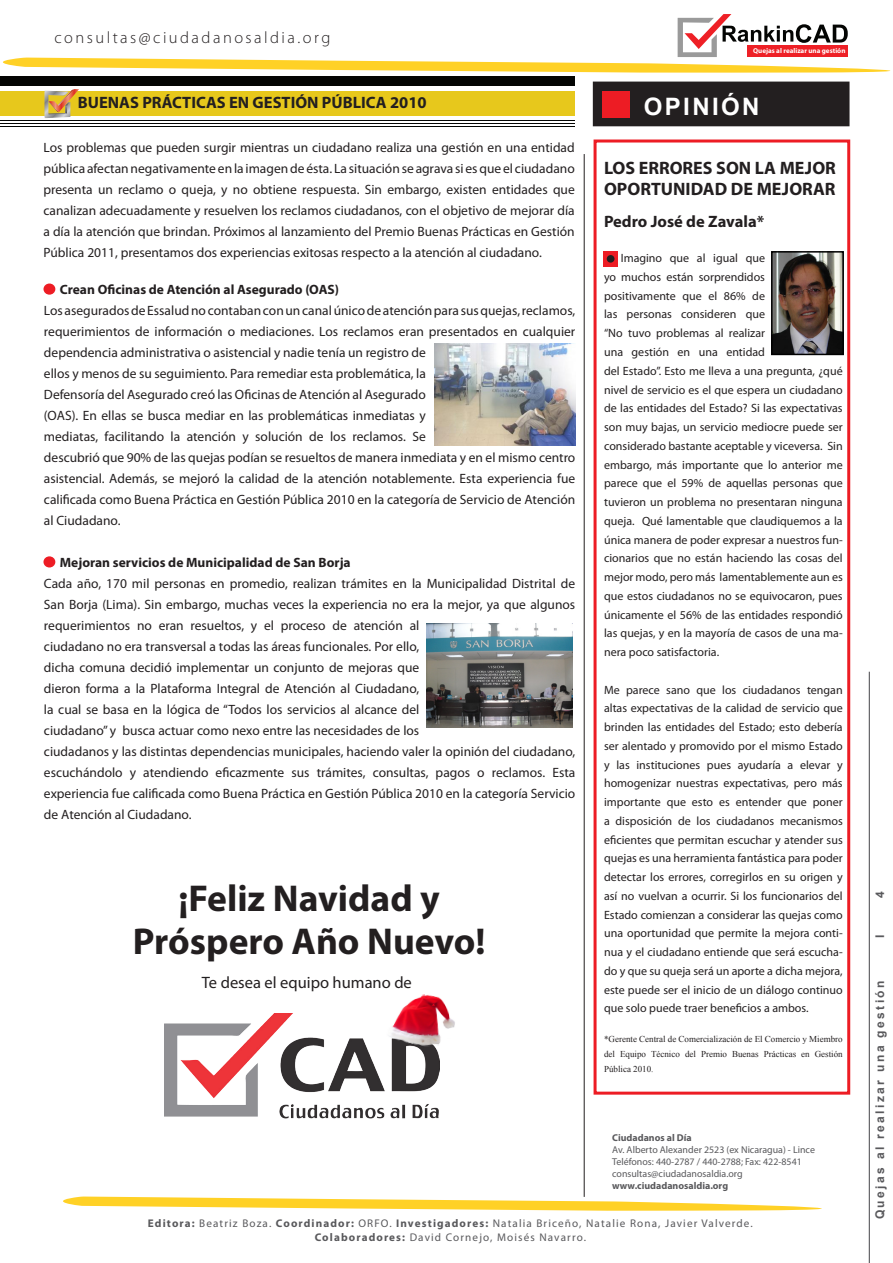
<style>
.page{position:relative;width:893px;height:1263px;background:#fff}
.page>*{position:absolute;margin:0;border:0;box-sizing:border-box;transform-origin:0 0}
.Cuerpo_de_texto{font:700 37.5px/43.2px "Myriad Pro";color:#231f20;text-align:center}
.t1{font:700 24px "Arial";letter-spacing:.1em;color:#fff}
.Opinión{font:700 18px/21.6px "Myriad Pro";color:#231f20}
.Cuerpo_de_texto-2{font:700 16.5px "Myriad Pro";color:#231f20}
.t2{font:300 16.5px "Myriad Pro";letter-spacing:.15em;color:#231f20}
.Opinión_bullets{font:16.5px "Myriad Pro";color:#231f20}
.Opinión-2{font:700 16.5px "Myriad Pro";color:#231f20}
.Cuerpo_de_texto-3{font:13.5px/21px "Myriad Pro";color:#231f20}
.Cuerpo_de_texto-4{font:700 13.5px "Myriad Pro";color:#231f20}
.Opinión-3{font:12px/18.8px "Myriad Pro";color:#231f20}
.t3{font:700 12px "Arial";letter-spacing:.2em;color:#59595c}
.t4{font:11.1px "Myriad Pro";letter-spacing:.1em;color:#59595c}
.t5{font:9.9px "Myriad Pro";color:#59595c}
.t6{font:700 9.9px "Myriad Pro";color:#59595c}
.Opinión-4{font:9px/15px "Times New Roman";color:#231f20;text-align:justify}
.t7{font:700 7.05px "Myriad Pro";color:#fff}
.s1{font-weight:700}
</style>
<div class="page">
<hr style="left:869px;top:672px;width:1px;height:591px;background:#59595c">
<svg style="left:3px;top:14px;width:888px;height:59px"></svg>
<div style="left:747px;top:45px;width:101px;height:12px;background:#ee2026"></div>
<svg style="left:63px;top:1196px;width:759px;height:15px"></svg>
<div style="left:44px;top:557px;width:11px;height:10px;background:#ed1c24;border-radius:50%"></div>
<div style="left:43px;top:556px;width:12px;height:11px;border:2px solid #ed1c24;border-radius:50%"></div>
<hr style="left:584px;top:154px;width:1px;height:1043px;background:#231f20">
<div style="left:1px;top:77px;width:574px;height:9px;background:#040503"></div>
<hr style="left:1px;top:121px;width:573px;height:1px;background:#040503">
<hr style="left:1px;top:124px;width:573px;height:1px;background:#040503">
<hr style="left:1px;top:126px;width:573px;height:1px;background:#040503">
<div style="left:0;top:91px;width:575px;height:25px;background:#e7c81c"></div>
<svg style="left:45px;top:89px;width:34px;height:29px"></svg>
<div style="left:597px;top:86px;width:248px;height:36px;background:#231f20"></div>
<div style="left:593px;top:82px;width:256px;height:44px;border:9px solid #231f20"></div>
<div style="left:603px;top:91px;width:27px;height:27px;background:#ed1c24"></div>
<div style="left:44px;top:284px;width:11px;height:10px;background:#ed1c24;border-radius:50%"></div>
<div style="left:43px;top:284px;width:12px;height:11px;border:2px solid #ed1c24;border-radius:50%"></div>
<div style="left:594px;top:140px;width:256px;height:955px;border:3px solid #ed1c24"></div>
<div style="left:603px;top:251px;width:15px;height:16px;background:#ed1c24"></div>
<div style="left:607px;top:255px;width:7px;height:8px;background:#231f20;border-radius:50%"></div>
<img style="left:427px;top:623px;width:146px;height:105px">
<img style="left:435px;top:344px;width:140px;height:101px">
<img style="left:774px;top:254px;width:67px;height:98px">
<div style="left:771px;top:251px;width:73px;height:104px;border:2px solid #000"></div>
<img style="left:164px;top:1013px;width:276px;height:106px">
<img style="left:383px;top:994px;width:72px;height:57px">
<p class="t2" style="left:54px;top:28px;width:277px">consultas@ciudadanosaldia.org</p>
<p class="t7" style="left:753px;top:46px;width:94px">Quejas al realizar una gestión</p>
<p class="Cuerpo_de_texto-2" style="left:78px;top:92px;width:350px">BUENAS PRÁCTICAS EN GESTIÓN PÚBLICA 2010</p>
<p class="t1" style="left:644px;top:91px;width:117px">OPINIÓN</p>
<p class="Cuerpo_de_texto-3" style="left:43px;top:136px;width:533px;text-align:justify">Los problemas que pueden surgir mientras un ciudadano realiza una gestión en una entidad pública afectan negativamente en la imagen de ésta. La situación se agrava si es que el ciudadano presenta un reclamo o queja, y no obtiene respuesta. Sin embargo, existen entidades que canalizan adecuadamente y resuelven los reclamos ciudadanos, con el objetivo de mejorar día a día la atención que brindan. Próximos al lanzamiento del Premio Buenas Prácticas en Gestión Pública 2011, presentamos dos experiencias exitosas respecto a la atención al ciudadano.</p>
<p class="Cuerpo_de_texto-4" style="left:60px;top:280px;width:281px">Crean Oficinas de Atención al Asegurado (OAS)</p>
<p class="Cuerpo_de_texto-3" style="left:44px;top:299px;width:533px">Los asegurados de Essalud no contaban con un canal único de atención para sus quejas, reclamos, requerimientos de información o mediaciones. Los reclamos eran presentados en cualquier dependencia administrativa o asistencial y nadie tenía un registro de<br>ellos y menos de su seguimiento. Para remediar esta problemática, la<br>Defensoría del Asegurado creó las Oficinas de Atención al Asegurado<br>(OAS). En ellas se busca mediar en las problemáticas inmediatas y<br>mediatas, facilitando la atención y solución de los reclamos. Se<br>descubrió que 90% de las quejas podían se resueltos de manera inmediata y en el mismo centro asistencial. Además, se mejoró la calidad de la atención notablemente. Esta experiencia fue calificada como Buena Práctica en Gestión Pública 2010 en la categoría de Servicio de Atención al Ciudadano.</p>
<p class="Cuerpo_de_texto-4" style="left:60px;top:553px;width:292px">Mejoran servicios de Municipalidad de San Borja</p>
<p class="Cuerpo_de_texto-3" style="left:44px;top:572px;width:533px">Cada año, 170 mil personas en promedio, realizan trámites en la Municipalidad Distrital de San Borja (Lima). Sin embargo, muchas veces la experiencia no era la mejor, ya que algunos requerimientos no eran resueltos, y el proceso de atención al<br>ciudadano no era transversal a todas las áreas funcionales. Por ello,<br>dicha comuna decidió implementar un conjunto de mejoras que<br>dieron forma a la Plataforma Integral de Atención al Ciudadano,<br>la cual se basa en la lógica de “Todos los servicios al alcance del<br>ciudadano” y busca actuar como nexo entre las necesidades de los<br>ciudadanos y las distintas dependencias municipales, haciendo valer la opinión del ciudadano, escuchándolo y atendiendo eficazmente sus trámites, consultas, pagos o reclamos. Esta experiencia fue calificada como Buena Práctica en Gestión Pública 2010 en la categoría Servicio de Atención al Ciudadano.</p>
<p class="Cuerpo_de_texto" style="left:133px;top:875px;width:354px">¡Feliz Navidad y<br>Próspero Año Nuevo!</p>
<p class="Opinión_bullets" style="left:202px;top:973px;width:211px">Te desea el equipo humano de</p>
<p class="Opinión" style="left:604px;top:156px;width:233px">LOS ERRORES SON LA MEJOR<br>OPORTUNIDAD DE MEJORAR</p>
<p class="Opinión-2" style="left:604px;top:211px;width:162px">Pedro José de Zavala*</p>
<p class="Opinión-3" style="left:604px;top:249px;width:240px;text-indent:17px">Imagino que al igual que<br>yo muchos están sorprendidos<br>positivamente que el 86% de<br>las personas consideren que<br>“No tuvo problemas al realizar<br>una gestión en una entidad<br>del Estado”. Esto me lleva a una pregunta, ¿qué nivel de servicio es el que espera un ciudadano de las entidades del Estado? Si las expectativas son muy bajas, un servicio mediocre puede ser considerado bastante aceptable y viceversa. Sin embargo, más importante que lo anterior me parece que el 59% de aquellas personas que tuvieron un problema no presentaran ninguna queja. Qué lamentable que claudiquemos a la única manera de poder expresar a nuestros fun&shy;cionarios que no están haciendo las cosas del mejor modo, pero más lamentablemente aun es que estos ciudadanos no se equivocaron, pues únicamente el 56% de las entidades respondió las quejas, y en la mayoría de casos de una ma&shy;nera poco satisfactoria.</p>
<p class="Opinión-3" style="left:604px;top:680px;width:240px;text-align:justify">Me parece sano que los ciudadanos tengan altas expectativas de la calidad de servicio que brinden las entidades del Estado; esto debería ser alentado y promovido por el mismo Estado y las instituciones pues ayudaría a elevar y homogenizar nuestras expectativas, pero más importante que esto es entender que poner a disposición de los ciudadanos mecanismos eficientes que permitan escuchar y atender sus quejas es una herramienta fantástica para poder detectar los errores, corregirlos en su origen y así no vuelvan a ocurrir. Si los funcionarios del Estado comienzan a considerar las quejas como una oportunidad que permite la mejora conti&shy;nua y el ciudadano entiende que será escucha&shy;do y que su queja será un aporte a dicha mejora, este puede ser el inicio de un diálogo continuo que solo puede traer beneficios a ambos.</p>
<p class="Opinión-4" style="left:604px;top:1032px;width:240px">*Gerente Central de Comercialización de El Comercio y Miembro del Equipo Técnico del Premio Buenas Prácticas en Gestión Pública 2010.</p>
<p class="t6" style="left:612px;top:1131px;width:81px">Ciudadanos al Día</p>
<p class="t5" style="left:612px;top:1144px;width:204px">Av. Alberto Alexander 2523 (ex Nicaragua) - Lince</p>
<p class="t5" style="left:612px;top:1156px;width:191px">Teléfonos: 440-2787 / 440-2788; Fax: 422-8541</p>
<p class="t5" style="left:612px;top:1168px;width:132px">consultas@ciudadanosaldia.org</p>
<p class="t6" style="left:612px;top:1179px;width:117px">www.ciudadanosaldia.org</p>
<p class="t4" style="left:148px;top:1217px;width:606px"><span class="s1">Editora:</span> Beatriz Boza. <span class="s1">Coordinador:</span> ORFO. <span class="s1">Investigadores:</span> Natalia Briceño, Natalie Rona, Javier Valverde.</p>
<p class="t4" style="left:315px;top:1230px;width:273px"><span class="s1">Colaboradores:</span> David Cornejo, Moisés Navarro.</p>
<p class="t3" style="left:872px;top:898px;width:8px;rotate:-90deg">4</p>
<p class="t3" style="left:872px;top:938px;width:5px;rotate:-90deg">I</p>
<p class="t3" style="left:872px;top:1219px;width:241px;rotate:-90deg">Quejas al realizar una gestión</p>
</div>
